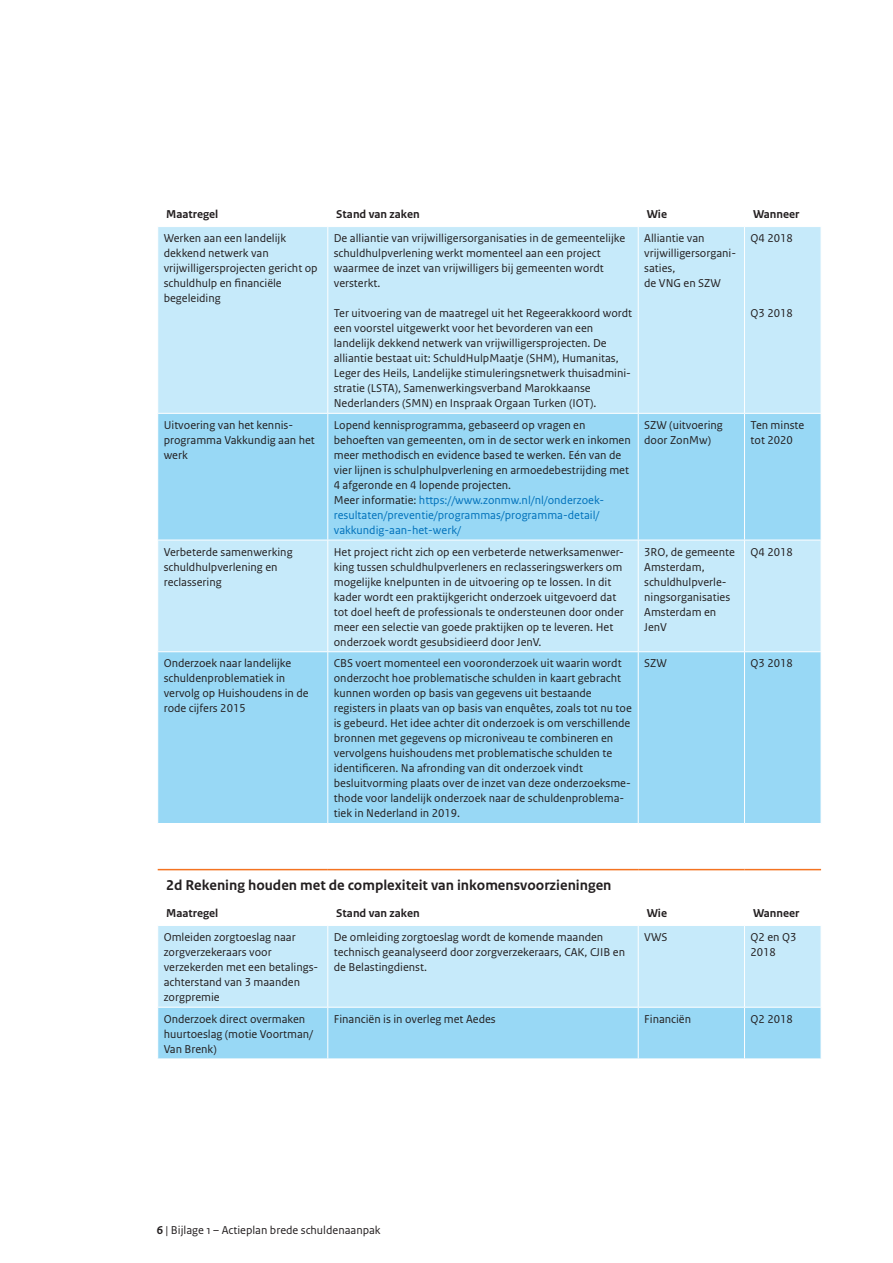
<style>
.page{position:relative;width:893px;height:1263px;background:#fff}
.page>*{position:absolute;margin:0;border:0;box-sizing:border-box;transform-origin:0 0}
._30_RO_Tabel_Kop{font:700 15px "Rijksoverheid Sans Text";color:#231f20}
._32_RO_Tabel_Broodte{font:12px/15px "Rijksoverheid Sans Text";color:#231f20}
._32_RO_Tabel_Broodte-2{font:12px/15px "Rijksoverheid Sans Text";color:#0071bb}
._31_RO_Tabel_Tussenk{font:700 12px "Rijksoverheid Sans Text";color:#231f20}
.s1{color:#231f20}
.s2{font-weight:700}
</style>
<div class="page">
<div style="left:158px;top:227px;width:663px;height:186px;background:#c6eafa"></div>
<svg style="left:158px;top:414px;width:663px;height:409px;background:#a4dcf6"></svg>
<hr style="left:327px;top:227px;width:1px;height:186px;background:#fff">
<hr style="left:638px;top:227px;width:1px;height:186px;background:#fff">
<hr style="left:744px;top:227px;width:1px;height:186px;background:#fff">
<hr style="left:327px;top:414px;width:1px;height:126px;background:#fff">
<hr style="left:638px;top:414px;width:1px;height:126px;background:#fff">
<hr style="left:744px;top:414px;width:1px;height:126px;background:#fff">
<hr style="left:157px;top:540px;width:171px;height:1px;background:#fff">
<hr style="left:328px;top:540px;width:310px;height:1px;background:#fff">
<hr style="left:327px;top:540px;width:1px;height:111px;background:#fff">
<hr style="left:638px;top:540px;width:106px;height:1px;background:#fff">
<hr style="left:638px;top:540px;width:1px;height:111px;background:#fff">
<hr style="left:744px;top:540px;width:77px;height:1px;background:#fff">
<hr style="left:744px;top:540px;width:1px;height:111px;background:#fff">
<hr style="left:157px;top:651px;width:171px;height:1px;background:#fff">
<hr style="left:328px;top:651px;width:310px;height:1px;background:#fff">
<hr style="left:327px;top:652px;width:1px;height:171px;background:#fff">
<hr style="left:638px;top:651px;width:106px;height:1px;background:#fff">
<hr style="left:638px;top:652px;width:1px;height:171px;background:#fff">
<hr style="left:744px;top:651px;width:77px;height:1px;background:#fff">
<hr style="left:744px;top:652px;width:1px;height:171px;background:#fff">
<div style="left:158px;top:926px;width:663px;height:81px;background:#c6eafa"></div>
<div style="left:158px;top:1008px;width:663px;height:50px;background:#98d8f5"></div>
<hr style="left:327px;top:926px;width:1px;height:81px;background:#fff">
<hr style="left:638px;top:926px;width:1px;height:81px;background:#fff">
<hr style="left:744px;top:926px;width:1px;height:81px;background:#fff">
<hr style="left:327px;top:1007px;width:1px;height:51px;background:#fff">
<hr style="left:638px;top:1007px;width:1px;height:51px;background:#fff">
<hr style="left:744px;top:1007px;width:1px;height:51px;background:#fff">
<hr style="left:158px;top:869px;width:170px;height:1px;background:#f47321">
<hr style="left:328px;top:869px;width:310px;height:1px;background:#f47321">
<hr style="left:638px;top:869px;width:106px;height:1px;background:#f47321">
<hr style="left:744px;top:869px;width:77px;height:1px;background:#f47321">
<p class="_31_RO_Tabel_Tussenk" style="left:166px;top:207px;width:54px">Maatregel</p>
<p class="_31_RO_Tabel_Tussenk" style="left:336px;top:207px;width:85px">Stand van zaken</p>
<p class="_31_RO_Tabel_Tussenk" style="left:647px;top:207px;width:22px">Wie</p>
<p class="_31_RO_Tabel_Tussenk" style="left:753px;top:207px;width:48px">Wanneer</p>
<p class="_32_RO_Tabel_Broodte" style="left:164px;top:231px;width:155px">Werken aan een landelijk dekkend netwerk van vrijwilligersprojecten gericht op schuldhulp en financiële begeleiding</p>
<p class="_32_RO_Tabel_Broodte" style="left:334px;top:231px;width:293px">De alliantie van vrijwilligersorganisaties in de gemeentelijke schuldhulpverlening werkt momenteel aan een project waarmee de inzet van vrijwilligers bij gemeenten wordt versterkt.</p>
<p class="_32_RO_Tabel_Broodte" style="left:334px;top:306px;width:300px">Ter uitvoering van de maatregel uit het Regeerakkoord wordt een voorstel uitgewerkt voor het bevorderen van een landelijk dekkend netwerk van vrijwilligersprojecten. De alliantie bestaat uit: SchuldHulpMaatje (SHM), Humanitas, Leger des Heils, Landelijke stimuleringsnetwerk thuisadmini&shy;stratie (LSTA), Samenwerkingsverband Marokkaanse Nederlanders (SMN) en Inspraak Orgaan Turken (IOT).</p>
<p class="_32_RO_Tabel_Broodte" style="left:644px;top:231px;width:93px">Alliantie van vrijwilligersorgani&shy;saties,</p>
<p class="_32_RO_Tabel_Broodte" style="left:644px;top:276px;width:78px">de VNG en SZW</p>
<p class="_32_RO_Tabel_Broodte" style="left:750px;top:231px;width:44px">Q4 2018</p>
<p class="_32_RO_Tabel_Broodte" style="left:750px;top:306px;width:44px">Q3 2018</p>
<p class="_32_RO_Tabel_Broodte" style="left:164px;top:418px;width:153px">Uitvoering van het kennis&shy;programma Vakkundig aan het werk</p>
<p class="_32_RO_Tabel_Broodte" style="left:334px;top:418px;width:299px">Lopend kennisprogramma, gebaseerd op vragen en behoeften van gemeenten, om in de sector werk en inkomen meer methodisch en evidence based te werken. Eén van de vier lijnen is schulphulpverlening en armoedebestrijding met 4 afgeronde en 4 lopende projecten.</p>
<p class="_32_RO_Tabel_Broodte-2" style="left:334px;top:493px;width:272px"><span class="s1">Meer informatie:</span> https://www.zonmw.nl/nl/onderzoek&shy;resultaten/preventie/programmas/programma-detail/ vakkundig-aan-het-werk/</p>
<p class="_32_RO_Tabel_Broodte" style="left:644px;top:418px;width:80px">SZW (uitvoering door ZonMw)</p>
<p class="_32_RO_Tabel_Broodte" style="left:750px;top:418px;width:55px">Ten minste tot 2020</p>
<p class="_32_RO_Tabel_Broodte" style="left:164px;top:544px;width:130px">Verbeterde samenwerking schuldhulpverlening en reclassering</p>
<p class="_32_RO_Tabel_Broodte" style="left:334px;top:544px;width:291px">Het project richt zich op een verbeterde netwerksamenwer&shy;king tussen schuldhulpverleners en reclasseringswerkers om mogelijke knelpunten in de uitvoering op te lossen. In dit kader wordt een praktijkgericht onderzoek uitgevoerd dat tot doel heeft de professionals te ondersteunen door onder meer een selectie van goede praktijken op te leveren. Het onderzoek wordt gesubsidieerd door JenV.</p>
<p class="_32_RO_Tabel_Broodte" style="left:644px;top:544px;width:92px">3RO, de gemeente<br>Amsterdam, schuldhulpverle&shy;ningsorganisaties<br>Amsterdam en<br>JenV</p>
<p class="_32_RO_Tabel_Broodte" style="left:750px;top:544px;width:44px">Q4 2018</p>
<p class="_32_RO_Tabel_Broodte" style="left:164px;top:656px;width:146px">Onderzoek naar landelijke schuldenproblematiek in vervolg op Huishoudens in de rode cijfers 2015</p>
<p class="_32_RO_Tabel_Broodte" style="left:334px;top:656px;width:299px">CBS voert momenteel een vooronderzoek uit waarin wordt onderzocht hoe problematische schulden in kaart gebracht kunnen worden op basis van gegevens uit bestaande registers in plaats van op basis van enquêtes, zoals tot nu toe is gebeurd. Het idee achter dit onderzoek is om verschillende bronnen met gegevens op microniveau te combineren en vervolgens huishoudens met problematische schulden te identificeren. Na afronding van dit onderzoek vindt besluitvorming plaats over de inzet van deze onderzoeksme&shy;thode voor landelijk onderzoek naar de schuldenproblema&shy;tiek in Nederland in 2019.</p>
<p class="_32_RO_Tabel_Broodte" style="left:644px;top:656px;width:24px">SZW</p>
<p class="_32_RO_Tabel_Broodte" style="left:750px;top:656px;width:44px">Q3 2018</p>
<p class="_30_RO_Tabel_Kop" style="left:166px;top:877px;width:447px">2d Rekening houden met de complexiteit van inkomensvoorzieningen</p>
<p class="_31_RO_Tabel_Tussenk" style="left:166px;top:906px;width:54px">Maatregel</p>
<p class="_31_RO_Tabel_Tussenk" style="left:336px;top:906px;width:85px">Stand van zaken</p>
<p class="_31_RO_Tabel_Tussenk" style="left:647px;top:906px;width:22px">Wie</p>
<p class="_31_RO_Tabel_Tussenk" style="left:753px;top:906px;width:48px">Wanneer</p>
<p class="_32_RO_Tabel_Broodte" style="left:164px;top:930px;width:156px">Omleiden zorgtoeslag naar zorgverzekeraars voor verzekerden met een betalings&shy;achterstand van 3 maanden zorgpremie</p>
<p class="_32_RO_Tabel_Broodte" style="left:334px;top:930px;width:293px">De omleiding zorgtoeslag wordt de komende maanden technisch geanalyseerd door zorgverzekeraars, CAK, CJIB en de Belastingdienst.</p>
<p class="_32_RO_Tabel_Broodte" style="left:644px;top:930px;width:25px">VWS</p>
<p class="_32_RO_Tabel_Broodte" style="left:750px;top:930px;width:47px">Q2 en Q3<br>2018</p>
<p class="_32_RO_Tabel_Broodte" style="left:164px;top:1012px;width:151px">Onderzoek direct overmaken huurtoeslag (motie Voortman/<br>Van Brenk)</p>
<p class="_32_RO_Tabel_Broodte" style="left:334px;top:1012px;width:163px">Financiën is in overleg met Aedes</p>
<p class="_32_RO_Tabel_Broodte" style="left:644px;top:1012px;width:48px">Financiën</p>
<p class="_32_RO_Tabel_Broodte" style="left:750px;top:1012px;width:44px">Q2 2018</p>
<p class="_32_RO_Tabel_Broodte" style="left:157px;top:1223px;width:225px"><span class="s2">6</span> | Bijlage 1 – Actieplan brede schuldenaanpak</p>
</div>
